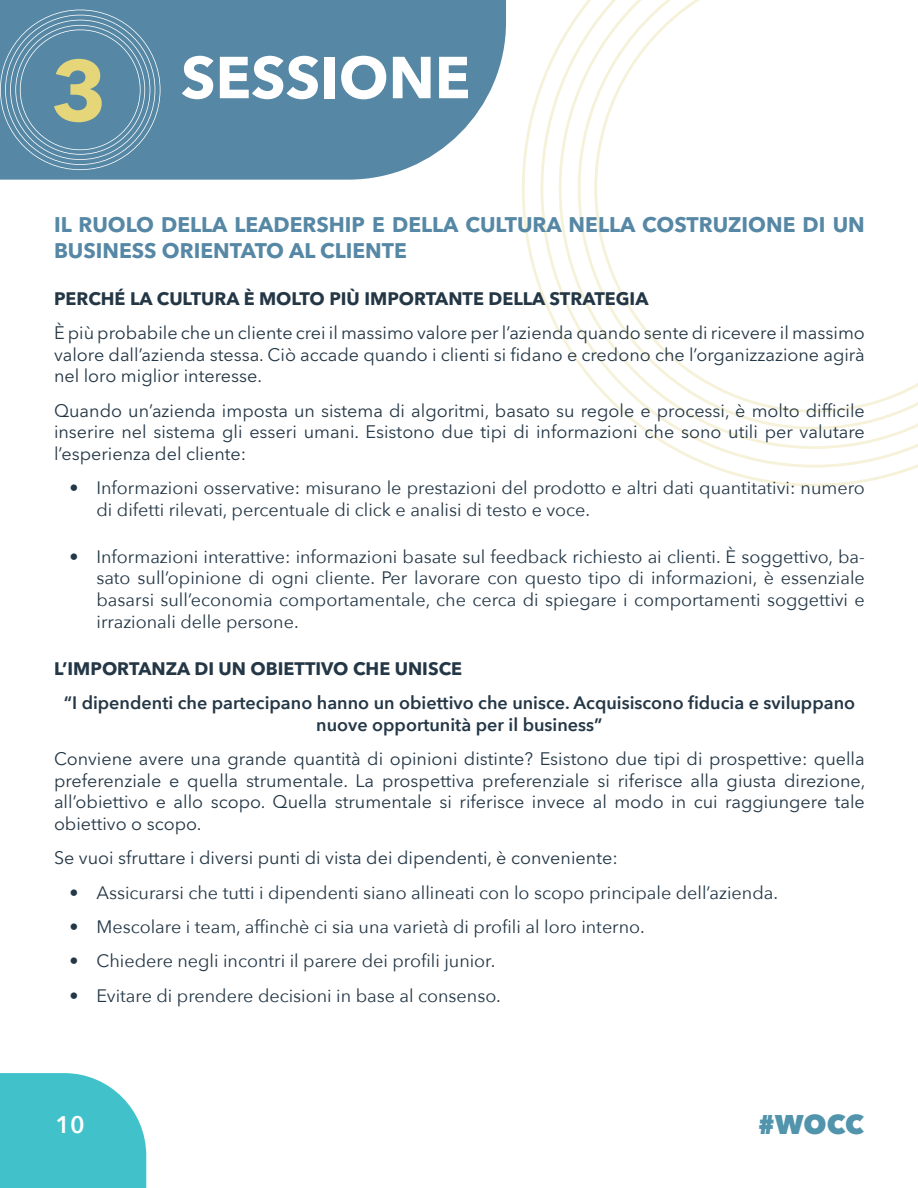
<style>
.page{position:relative;width:918px;height:1188px;background:#fff}
.page>*{position:absolute;margin:0;border:0;box-sizing:border-box;transform-origin:0 0}
.t1{font:700 85.05px "Avenir Next";color:#e6d67a}
.t2{font:700 58.5px "Avenir Next LT Pro";color:#fff}
.t3{font:800 27px "Avenir Next";color:#5294ac}
.t4{font:600 24px "Avenir Next";color:#fff}
.t5{font:700 21px/25.2px "Avenir Next LT Pro";color:#5688a5}
.t6{font:18px/21.6px "Avenir Next LT Pro";color:#243746;text-align:justify}
.t7{font:18px/21.6px "Avenir Next";color:#243746}
.t8{font:600 18px/21.6px "Avenir Next";color:#243746;text-align:center}
.t9{font:700 18px "Avenir Next LT Pro";color:#243746}
</style>
<div class="page">
<svg style="left:0;top:1073px;width:146px;height:115px;background:#51c7ce"></svg>
<svg style="left:0;top:0;width:506px;height:180px;background:#6492ac"></svg>
<svg style="left:0;top:10px;width:161px;height:160px;background:#608faa"></svg>
<svg style="left:522px;top:83px;width:393px;height:404px"></svg>
<svg style="left:541px;top:43px;width:377px;height:425px"></svg>
<svg style="left:559px;top:13px;width:359px;height:436px"></svg>
<svg style="left:578px;top:0;width:340px;height:430px"></svg>
<svg style="left:594px;top:0;width:324px;height:413px"></svg>
<h1 class="t1" style="left:51px;top:39px;width:57px">3</h1>
<h2 class="t2" style="left:181px;top:42px;width:291px">SESSIONE</h2>
<p class="t5" style="left:54px;top:212px;width:812px">IL RUOLO DELLA LEADERSHIP E DELLA CULTURA NELLA COSTRUZIONE DI UN<br>BUSINESS ORIENTATO AL CLIENTE</p>
<p class="t9" style="left:54px;top:287px;width:596px">PERCHÉ LA CULTURA È MOLTO PIÙ IMPORTANTE DELLA STRATEGIA</p>
<p class="t6" style="left:54px;top:322px;width:812px">È più probabile che un cliente crei il massimo valore per l’azienda quando sente di ricevere il massimo valore dall’azienda stessa. Ciò accade quando i clienti si fidano e credono che l’organizzazione agirà nel loro miglior interesse.</p>
<p class="t6" style="left:54px;top:399px;width:812px">Quando un’azienda imposta un sistema di algoritmi, basato su regole e processi, è molto difficile inserire nel sistema gli esseri umani. Esistono due tipi di informazioni che sono utili per valutare l’esperienza del cliente:</p>
<p class="t7" style="left:97px;top:477px;width:770px;text-indent:-27px">• Informazioni osservative: misurano le prestazioni del prodotto e altri dati quantitativi: numero di difetti rilevati, percentuale di click e analisi di testo e voce.</p>
<p class="t7" style="left:97px;top:546px;width:770px;text-align:justify;text-indent:-27px">• Informazioni interattive: informazioni basate sul feedback richiesto ai clienti. È soggettivo, ba&shy;sato sull’opinione di ogni cliente. Per lavorare con questo tipo di informazioni, è essenziale basarsi sull’economia comportamentale, che cerca di spiegare i comportamenti soggettivi e irrazionali delle persone.</p>
<p class="t9" style="left:54px;top:657px;width:410px">L’IMPORTANZA DI UN OBIETTIVO CHE UNISCE</p>
<p class="t8" style="left:64px;top:692px;width:793px">“I dipendenti che partecipano hanno un obiettivo che unisce. Acquisiscono fiducia e sviluppano nuove opportunità per il business”</p>
<p class="t6" style="left:54px;top:748px;width:813px">Conviene avere una grande quantità di opinioni distinte? Esistono due tipi di prospettive: quella preferenziale e quella strumentale. La prospettiva preferenziale si riferisce alla giusta direzione, all’obiettivo e allo scopo. Quella strumentale si riferisce invece al modo in cui raggiungere tale obiettivo o scopo.</p>
<p class="t6" style="left:54px;top:847px;width:565px">Se vuoi sfruttare i diversi punti di vista dei dipendenti, è conveniente:</p>
<p class="t7" style="left:70px;top:882px;width:710px">• Assicurarsi che tutti i dipendenti siano allineati con lo scopo principale dell’azienda.</p>
<p class="t7" style="left:70px;top:916px;width:577px">• Mescolare i team, affinchè ci sia una varietà di profili al loro interno.</p>
<p class="t7" style="left:70px;top:950px;width:428px">• Chiedere negli incontri il parere dei profili junior.</p>
<p class="t7" style="left:70px;top:985px;width:433px">• Evitare di prendere decisioni in base al consenso.</p>
<h3 class="t4" style="left:56px;top:1110px;width:31px">10</h3>
<h3 class="t3" style="left:758px;top:1108px;width:107px">#WOCC</h3>
</div>
